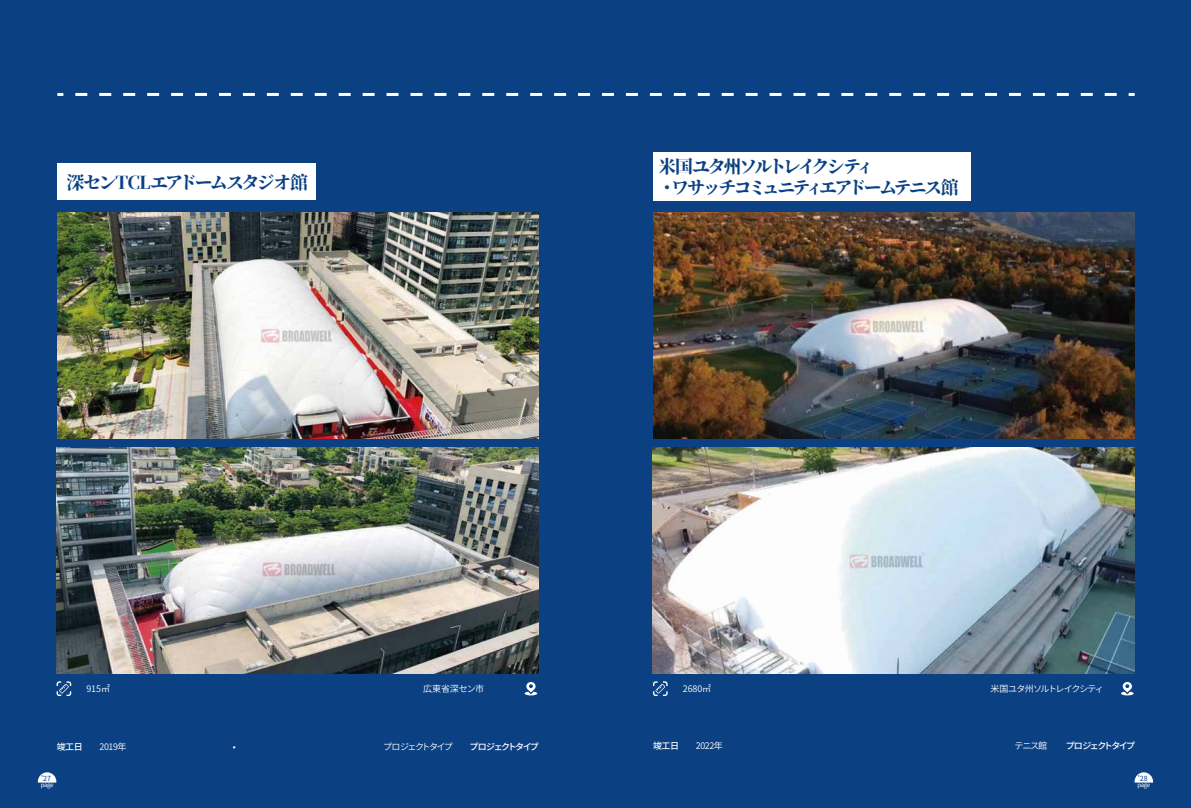
<style>
.page{position:relative;width:1191px;height:808px;background:#0b4183}
.page>*{position:absolute;margin:0;border:0;box-sizing:border-box;transform-origin:0 0}
.t1{font:21px "Soukou Mincho";letter-spacing:-.14em;color:#0b4183}
.t2{font:18px/21px "Soukou Mincho";letter-spacing:-.15em;color:#0b4183}
.t3{font:18px "Soukou Mincho";letter-spacing:-.095em;color:#0b4183}
.t4{font:9px "Source Han Sans";letter-spacing:-.065em;color:#fff}
.t5{font:500 9px "Source Han Sans";letter-spacing:-.165em;color:#fff}
.t6{font:9px "Source Han Sans";letter-spacing:-.105em;color:#fff}
.t7{font:9px "Source Han Sans";letter-spacing:-.17em;color:#fff}
.t8{font:9px "Source Han Sans";letter-spacing:-.015em;color:#fff}
.t9{font:7px "Source Han Sans";color:#0b4183}
.t10{font:6px "Source Han Sans";letter-spacing:-.065em;color:#fff}
</style>
<div class="page">
<img style="left:57px;top:212px;width:481px;height:227px">
<img style="left:56px;top:447px;width:482px;height:226px">
<svg style="left:57px;top:93px;width:6px;height:3px"></svg>
<svg style="left:75px;top:93px;width:1042px;height:3px"></svg>
<svg style="left:1128px;top:93px;width:6px;height:3px"></svg>
<svg style="left:57px;top:681px;width:14px;height:15px"></svg>
<div style="left:57px;top:163px;width:259px;height:37px;background:#fff"></div>
<svg style="left:524px;top:682px;width:13px;height:13px"></svg>
<img style="left:654px;top:212px;width:480px;height:227px">
<img style="left:652px;top:447px;width:482px;height:226px">
<svg style="left:653px;top:681px;width:14px;height:15px"></svg>
<div style="left:653px;top:152px;width:318px;height:48px;background:#fff"></div>
<svg style="left:1121px;top:682px;width:12px;height:13px"></svg>
<svg style="left:38px;top:772px;width:18px;height:10px"></svg>
<svg style="left:1134px;top:772px;width:19px;height:10px"></svg>
<p class="t2" style="left:658px;top:156px;width:302px">米国ユタ州ソルトレイクシティ<br>・ワサッチコミュニティエアドームテニス館</p>
<p class="t3" style="left:67px;top:171px;width:243px">深センTCLエアドームスタジオ館</p>
<p class="t1" style="left:675px;top:179px;width:240px">カナダテニス協会エアドーム</p>
<p class="t1" style="left:79px;top:179px;width:240px">カナダテニス協会エアドーム</p>
<p class="t4" style="left:86px;top:683px;width:25px">915㎡</p>
<p class="t8" style="left:423px;top:684px;width:63px">広東省深セン市</p>
<p class="t4" style="left:683px;top:683px;width:30px">2680㎡</p>
<p class="t6" style="left:990px;top:684px;width:115px">米国ユタ州ソルトレイクシティ</p>
<p class="t5" style="left:57px;top:742px;width:28px">竣工日</p>
<p class="t4" style="left:100px;top:742px;width:28px">2019年</p>
<p class="t9" style="left:43px;top:775px;width:9px">27</p>
<p class="t10" style="left:41px;top:781px;width:14px">page</p>
<p class="t5" style="left:653px;top:740px;width:28px">竣工日</p>
<p class="t4" style="left:696px;top:740px;width:28px">2022年</p>
<p class="t4" style="left:233px;top:741px;width:4px">•</p>
<p class="t7" style="left:383px;top:741px;width:71px">プロジェクトタイプ</p>
<p class="t5" style="left:469px;top:741px;width:71px">プロジェクトタイプ</p>
<p class="t4" style="left:1014px;top:741px;width:34px">テニス館</p>
<p class="t5" style="left:1065px;top:741px;width:71px">プロジェクトタイプ</p>
<p class="t9" style="left:1140px;top:775px;width:9px">28</p>
<p class="t10" style="left:1137px;top:781px;width:14px">page</p>
</div>
